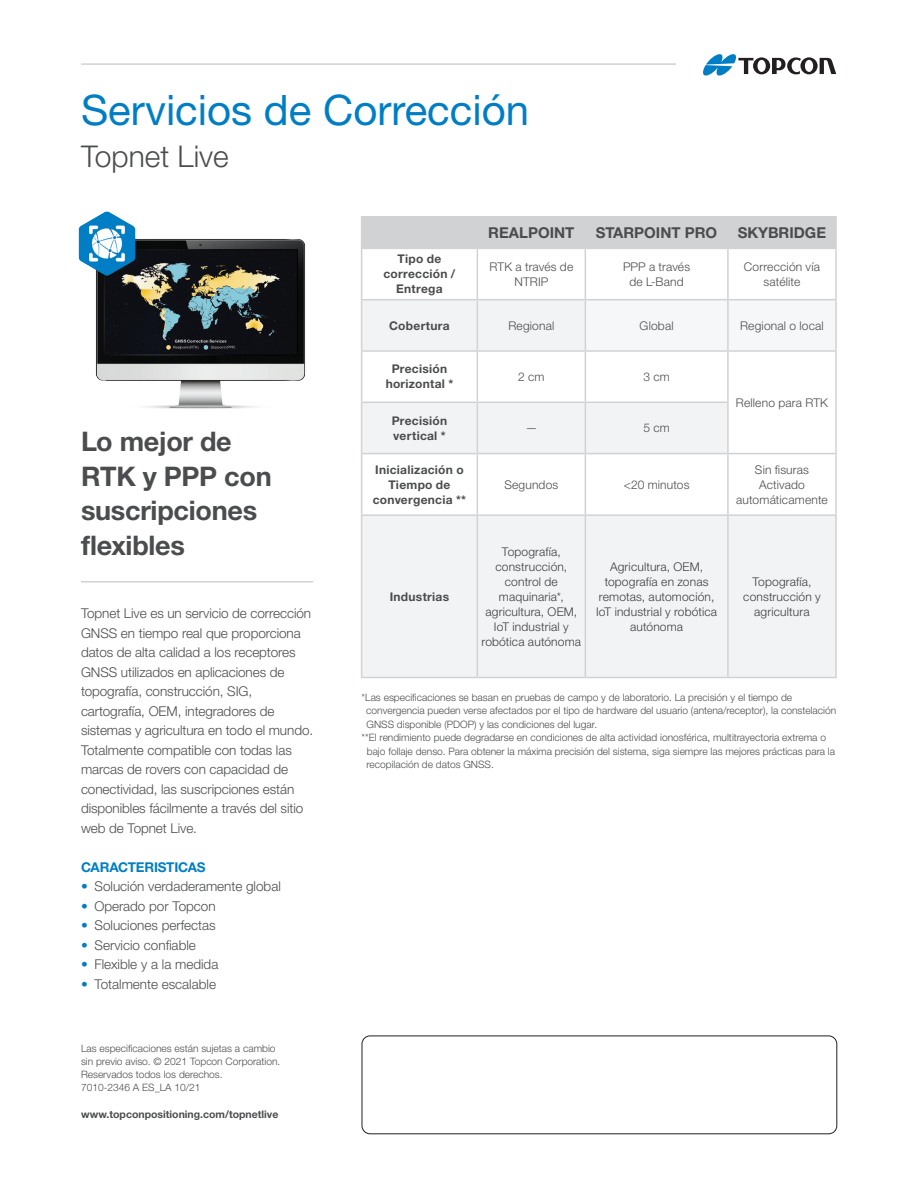
<style>
.page{position:relative;width:918px;height:1188px;background:#fff}
.page>*{position:absolute;margin:0;border:0;box-sizing:border-box;transform-origin:0 0}
.t1{font:42px "Helvetica Neue LTW1 G";color:#007ec5}
.Heading_1{font:300 30px "Helvetica Neue LTW1 G";color:#4b4c4d}
.t2{font:700 27px/34.5px "Helvetica Neue LTW1 G";letter-spacing:-.01em;color:#4b4c4d}
.t3{font:700 15px "Helvetica Neue LTW1 G";color:#4b4c4d}
.t4{font:300 13.5px/19.5px "Helvetica Neue LTW1 G";letter-spacing:-.005em;color:#4b4c4d}
.t5{font:700 13.5px "Helvetica Neue LTW1 G";letter-spacing:-.01em;color:#007ec5}
.Table_mouse_text_centered{font:300 12px/15px "Helvetica Neue LTW1 G";letter-spacing:.015em;color:#3e3e3f;text-align:center}
.Table_mouse_text_centered-2{font:300 12px/15px "Helvetica Neue LTW1 G";letter-spacing:.015em;color:#4b4c4d;text-align:center}
.Table_mouse_text{font:700 12px/15px "Helvetica Neue LTW1 G";letter-spacing:.025em;color:#4b4c4d;text-align:center}
.t6{font:700 10.5px "Helvetica Neue LTW1 G";color:#4b4c4d}
.t7{font:300 10.2px/13.5px "Helvetica Neue LTW1 G";color:#4b4c4d}
.s1{font-weight:700;color:#007ec5}
</style>
<div class="page">
<div style="left:362px;top:1036px;width:475px;height:98px;border:1px solid #231f20;border-radius:8px"></div>
<hr style="left:81px;top:63px;width:595px;height:2px;background:#d1d2d4">
<svg style="left:703px;top:54px;width:133px;height:22px"></svg>
<hr style="left:81px;top:581px;width:232px;height:2px;background:#d1d2d4">
<div style="left:362px;top:218px;width:473px;height:30px;background:#d1d2d4"></div>
<svg style="left:362px;top:300px;width:473px;height:377px;fill:#f2f3f4"></svg>
<div style="left:586px;top:300px;width:249px;height:50px;background:#f5f7f9"></div>
<hr style="left:361px;top:217px;width:1px;height:31px;background:#d1d2d4">
<hr style="left:361px;top:216px;width:116px;height:2px;background:#d1d2d4">
<hr style="left:477px;top:217px;width:1px;height:31px;background:#d1d2d4">
<hr style="left:477px;top:216px;width:108px;height:2px;background:#d1d2d4">
<hr style="left:585px;top:216px;width:143px;height:2px;background:#d1d2d4">
<hr style="left:728px;top:216px;width:109px;height:2px;background:#d1d2d4">
<hr style="left:585px;top:217px;width:1px;height:31px;background:#d1d2d4">
<hr style="left:727px;top:217px;width:2px;height:31px;background:#d1d2d4">
<hr style="left:835px;top:217px;width:2px;height:31px;background:#d1d2d4">
<hr style="left:361px;top:248px;width:116px;height:1px;background:#d1d2d4">
<hr style="left:361px;top:249px;width:1px;height:50px;background:#d1d2d4">
<hr style="left:477px;top:248px;width:108px;height:1px;background:#d1d2d4">
<hr style="left:477px;top:249px;width:1px;height:50px;background:#d1d2d4">
<hr style="left:585px;top:248px;width:143px;height:1px;background:#d1d2d4">
<hr style="left:585px;top:249px;width:1px;height:50px;background:#d1d2d4">
<hr style="left:728px;top:248px;width:109px;height:1px;background:#d1d2d4">
<hr style="left:727px;top:249px;width:2px;height:50px;background:#d1d2d4">
<hr style="left:835px;top:249px;width:2px;height:50px;background:#d1d2d4">
<hr style="left:361px;top:299px;width:116px;height:1px;background:#d1d2d4">
<hr style="left:361px;top:300px;width:1px;height:50px;background:#d1d2d4">
<hr style="left:477px;top:299px;width:108px;height:1px;background:#d1d2d4">
<hr style="left:477px;top:300px;width:1px;height:50px;background:#d1d2d4">
<hr style="left:585px;top:299px;width:143px;height:1px;background:#d1d2d4">
<hr style="left:585px;top:300px;width:1px;height:50px;background:#d1d2d4">
<hr style="left:728px;top:299px;width:109px;height:1px;background:#d1d2d4">
<hr style="left:727px;top:300px;width:2px;height:50px;background:#d1d2d4">
<hr style="left:835px;top:300px;width:2px;height:50px;background:#d1d2d4">
<hr style="left:361px;top:350px;width:116px;height:2px;background:#d1d2d4">
<hr style="left:361px;top:352px;width:1px;height:50px;background:#d1d2d4">
<hr style="left:477px;top:350px;width:108px;height:2px;background:#d1d2d4">
<hr style="left:477px;top:352px;width:1px;height:50px;background:#d1d2d4">
<hr style="left:585px;top:350px;width:143px;height:2px;background:#d1d2d4">
<hr style="left:585px;top:352px;width:1px;height:50px;background:#d1d2d4">
<hr style="left:728px;top:350px;width:109px;height:2px;background:#d1d2d4">
<hr style="left:727px;top:352px;width:2px;height:50px;background:#d1d2d4">
<hr style="left:835px;top:352px;width:2px;height:50px;background:#d1d2d4">
<hr style="left:361px;top:402px;width:116px;height:1px;background:#d1d2d4">
<hr style="left:361px;top:403px;width:1px;height:50px;background:#d1d2d4">
<hr style="left:477px;top:402px;width:108px;height:1px;background:#d1d2d4">
<hr style="left:477px;top:403px;width:1px;height:50px;background:#d1d2d4">
<hr style="left:585px;top:402px;width:144px;height:1px;background:#d1d2d4">
<hr style="left:585px;top:403px;width:1px;height:50px;background:#d1d2d4">
<hr style="left:727px;top:403px;width:2px;height:50px;background:#d1d2d4">
<hr style="left:835px;top:402px;width:2px;height:51px;background:#d1d2d4">
<hr style="left:361px;top:453px;width:116px;height:1px;background:#d1d2d4">
<hr style="left:361px;top:454px;width:1px;height:60px;background:#d1d2d4">
<hr style="left:477px;top:453px;width:108px;height:1px;background:#d1d2d4">
<hr style="left:477px;top:454px;width:1px;height:60px;background:#d1d2d4">
<hr style="left:585px;top:453px;width:143px;height:1px;background:#d1d2d4">
<hr style="left:585px;top:454px;width:1px;height:60px;background:#d1d2d4">
<hr style="left:728px;top:453px;width:109px;height:1px;background:#d1d2d4">
<hr style="left:727px;top:454px;width:2px;height:60px;background:#d1d2d4">
<hr style="left:835px;top:454px;width:2px;height:60px;background:#d1d2d4">
<hr style="left:361px;top:514px;width:116px;height:2px;background:#d1d2d4">
<hr style="left:361px;top:516px;width:1px;height:161px;background:#d1d2d4">
<hr style="left:477px;top:514px;width:108px;height:2px;background:#d1d2d4">
<hr style="left:477px;top:516px;width:1px;height:161px;background:#d1d2d4">
<hr style="left:585px;top:514px;width:143px;height:2px;background:#d1d2d4">
<hr style="left:585px;top:516px;width:1px;height:161px;background:#d1d2d4">
<hr style="left:728px;top:514px;width:109px;height:2px;background:#d1d2d4">
<hr style="left:727px;top:516px;width:2px;height:161px;background:#d1d2d4">
<hr style="left:835px;top:516px;width:2px;height:161px;background:#d1d2d4">
<hr style="left:361px;top:677px;width:116px;height:1px;background:#d1d2d4">
<hr style="left:477px;top:677px;width:108px;height:1px;background:#d1d2d4">
<hr style="left:585px;top:677px;width:143px;height:1px;background:#d1d2d4">
<hr style="left:728px;top:677px;width:109px;height:1px;background:#d1d2d4">
<img style="left:78px;top:211px;width:228px;height:198px">
<p class="t1" style="left:81px;top:84px;width:450px">Servicios de Corrección</p>
<p class="Heading_1" style="left:81px;top:138px;width:149px">Topnet Live</p>
<p class="t2" style="left:81px;top:424px;width:192px">Lo mejor de<br>RTK y PPP con suscripciones flexibles</p>
<p class="t4" style="left:81px;top:604px;width:234px">Topnet Live es un servicio de corrección GNSS en tiempo real que proporciona datos de alta calidad a los receptores GNSS utilizados en aplicaciones de topografía, construcción, SIG, cartografía, OEM, integradores de sistemas y agricultura en todo el mundo.<br>Totalmente compatible con todas las marcas de rovers con capacidad de conectividad, las suscripciones están disponibles fácilmente a través del sitio web de Topnet Live.</p>
<p class="t5" style="left:81px;top:859px;width:126px">CARACTERISTICAS</p>
<p class="t4" style="left:81px;top:877px;width:201px"><span class="s1">•</span> Solución verdaderamente global</p>
<p class="t4" style="left:81px;top:896px;width:136px"><span class="s1">•</span> Operado por Topcon</p>
<p class="t4" style="left:81px;top:916px;width:136px"><span class="s1">•</span> Soluciones perfectas</p>
<p class="t4" style="left:81px;top:935px;width:116px"><span class="s1">•</span> Servicio confiable</p>
<p class="t4" style="left:81px;top:955px;width:139px"><span class="s1">•</span> Flexible y a la medida</p>
<p class="t4" style="left:81px;top:974px;width:137px"><span class="s1">•</span> Totalmente escalable</p>
<p class="t7" style="left:81px;top:1041px;width:201px">Las especificaciones están sujetas a cambio sin previo aviso. © 2021 Topcon Corporation.<br>Reservados todos los derechos.<br>7010-2346 A ES_LA 10/21</p>
<p class="t6" style="left:81px;top:1108px;width:199px">www.topconpositioning.com/topnetlive</p>
<p class="t3" style="left:488px;top:223px;width:88px">REALPOINT</p>
<p class="t3" style="left:596px;top:223px;width:123px">STARPOINT PRO</p>
<p class="t3" style="left:738px;top:223px;width:90px">SKYBRIDGE</p>
<p class="Table_mouse_text" style="left:384px;top:251px;width:73px">Tipo de corrección /<br>Entrega</p>
<p class="Table_mouse_text_centered-2" style="left:489px;top:259px;width:85px">RTK a través de<br>NTRIP</p>
<p class="Table_mouse_text_centered-2" style="left:623px;top:259px;width:69px">PPP a través de L-Band</p>
<p class="Table_mouse_text_centered-2" style="left:744px;top:259px;width:78px">Corrección vía satélite</p>
<p class="Table_mouse_text" style="left:389px;top:318px;width:62px">Cobertura</p>
<p class="Table_mouse_text_centered-2" style="left:508px;top:318px;width:47px">Regional</p>
<p class="Table_mouse_text_centered-2" style="left:640px;top:318px;width:36px">Global</p>
<p class="Table_mouse_text_centered-2" style="left:740px;top:318px;width:85px">Regional o local</p>
<p class="Table_mouse_text" style="left:386px;top:362px;width:69px">Precisión horizontal *</p>
<p class="Table_mouse_text_centered-2" style="left:518px;top:369px;width:28px">2 cm</p>
<p class="Table_mouse_text_centered-2" style="left:643px;top:369px;width:28px">3 cm</p>
<p class="Table_mouse_text_centered-2" style="left:736px;top:395px;width:94px">Relleno para RTK</p>
<p class="Table_mouse_text" style="left:392px;top:413px;width:57px;text-align:left">Precisión vertical *</p>
<p class="Table_mouse_text_centered-2" style="left:525px;top:420px;width:13px">—</p>
<p class="Table_mouse_text_centered-2" style="left:643px;top:420px;width:28px">5 cm</p>
<p class="Table_mouse_text" style="left:375px;top:462px;width:90px">Inicialización o</p>
<p class="Table_mouse_text" style="left:373px;top:477px;width:95px">Tiempo de convergencia **</p>
<p class="Table_mouse_text_centered-2" style="left:504px;top:477px;width:55px">Segundos</p>
<p class="Table_mouse_text_centered-2" style="left:624px;top:477px;width:67px">&lt;20 minutos</p>
<p class="Table_mouse_text" style="left:390px;top:589px;width:61px">Industrias</p>
<p class="Table_mouse_text_centered" style="left:482px;top:544px;width:101px">Topografía, construcción, control de maquinaria*, agricultura, OEM,<br>IoT industrial y robótica autónoma</p>
<p class="Table_mouse_text_centered" style="left:596px;top:559px;width:123px">Agricultura, OEM, topografía en zonas remotas, automoción,<br>IoT industrial y robótica autónoma</p>
<p class="Table_mouse_text_centered-2" style="left:755px;top:462px;width:56px">Sin fisuras</p>
<p class="Table_mouse_text_centered-2" style="left:736px;top:477px;width:93px">Activado automáticamente</p>
<p class="Table_mouse_text_centered" style="left:743px;top:574px;width:79px">Topografía, construcción y agricultura</p>
<p class="t7" style="left:366px;top:690px;width:471px;text-indent:-5px">*Las especificaciones se basan en pruebas de campo y de laboratorio. La precisión y el tiempo de convergencia pueden verse afectados por el tipo de hardware del usuario (antena/receptor), la constelación<br>GNSS disponible (PDOP) y las condiciones del lugar.</p>
<p class="t7" style="left:367px;top:731px;width:470px;text-indent:-5px">**El rendimiento puede degradarse en condiciones de alta actividad ionosférica, multitrayectoria extrema o bajo follaje denso. Para obtener la máxima precisión del sistema, siga siempre las mejores prácticas para la recopilación de datos GNSS.</p>
</div>
